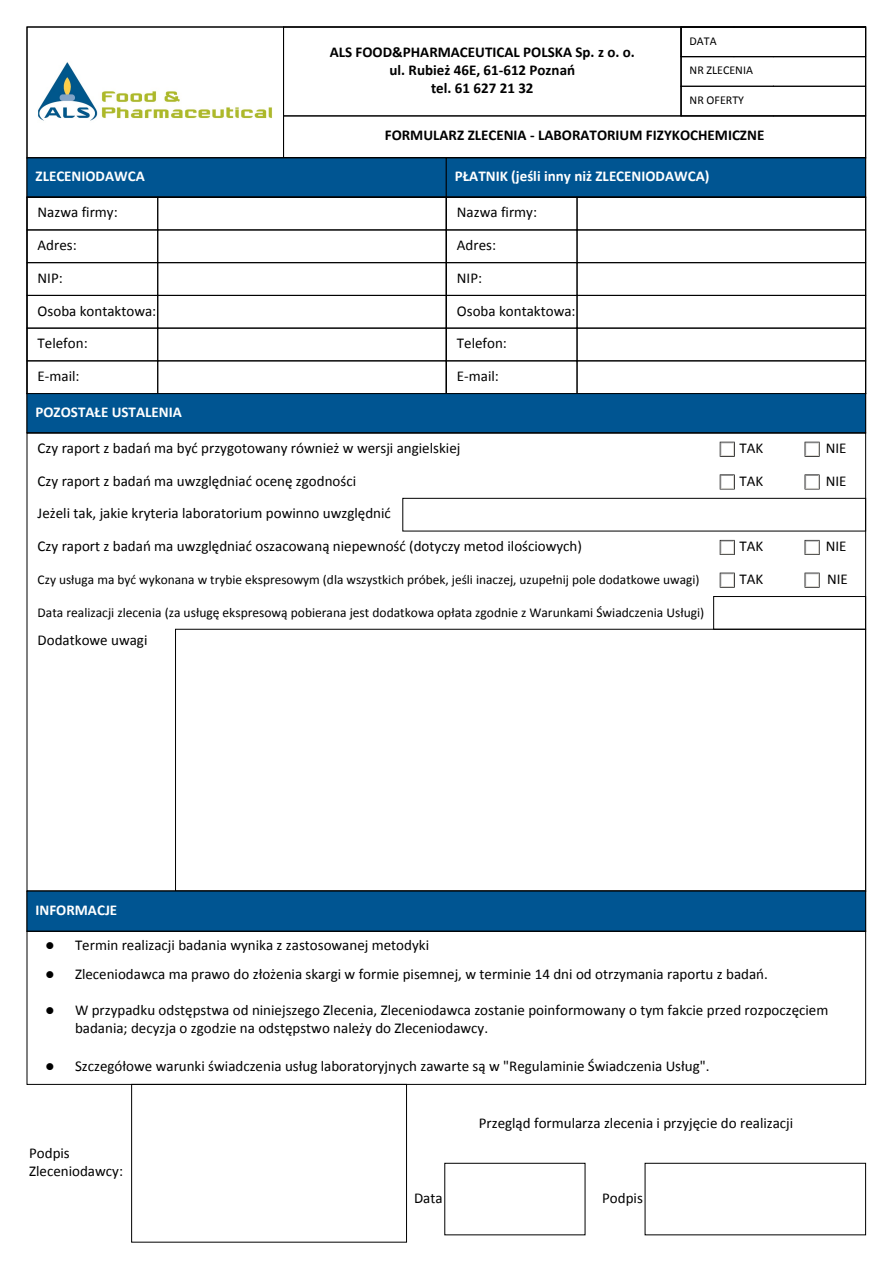
<style>
.page{position:relative;width:893px;height:1263px;background:#fff}
.page>*{position:absolute;margin:0;border:0;box-sizing:border-box;transform-origin:0 0}
.t1{font:15px/18px "Calibri";color:#000}
.t2{font:700 15px/18px "Calibri";color:#000;text-align:center}
.t3{font:700 15px "Calibri";color:#fff}
.t4{font:13.5px "Calibri";color:#000}
.t5{font:13.35px "Calibri";color:#000}
.t6{font:12px "Calibri";color:#000}
.t7{font:12px "Wingdings";color:#000}
.t8{font:12px "Wingdings";color:#000}
</style>
<div class="page">
<div style="left:27px;top:27px;width:257px;height:131px;border:1px solid #000"></div>
<img style="left:38px;top:62px;width:235px;height:59px">
<div style="left:283px;top:27px;width:398px;height:89px;border:1px solid #000"></div>
<div style="left:681px;top:27px;width:185px;height:89px;border:1px solid #000"></div>
<hr style="left:681px;top:27px;width:53px;height:1px;background:#000">
<hr style="left:681px;top:27px;width:1px;height:30px;background:#000">
<hr style="left:734px;top:27px;width:132px;height:1px;background:#000">
<hr style="left:865px;top:27px;width:1px;height:30px;background:#000">
<hr style="left:681px;top:56px;width:93px;height:1px;background:#000">
<hr style="left:681px;top:56px;width:1px;height:31px;background:#000">
<hr style="left:773px;top:56px;width:93px;height:1px;background:#000">
<hr style="left:865px;top:56px;width:1px;height:31px;background:#000">
<hr style="left:681px;top:86px;width:93px;height:1px;background:#000">
<hr style="left:681px;top:86px;width:1px;height:30px;background:#000">
<hr style="left:773px;top:86px;width:93px;height:1px;background:#000">
<hr style="left:865px;top:86px;width:1px;height:30px;background:#000">
<div style="left:283px;top:116px;width:583px;height:42px;border:1px solid #000"></div>
<div style="left:27px;top:158px;width:419px;height:39px;background:#005592"></div>
<div style="left:27px;top:158px;width:420px;height:40px;border:1px solid #000"></div>
<div style="left:446px;top:158px;width:420px;height:39px;background:#005592"></div>
<div style="left:446px;top:158px;width:420px;height:40px;border:1px solid #000"></div>
<div style="left:27px;top:197px;width:131px;height:33px;border:1px solid #000"></div>
<div style="left:157px;top:197px;width:290px;height:33px;border:1px solid #000"></div>
<div style="left:27px;top:262px;width:131px;height:34px;border:1px solid #000"></div>
<div style="left:157px;top:262px;width:290px;height:34px;border:1px solid #000"></div>
<div style="left:27px;top:295px;width:131px;height:33px;border:1px solid #000"></div>
<div style="left:157px;top:295px;width:290px;height:33px;border:1px solid #000"></div>
<div style="left:27px;top:328px;width:131px;height:33px;border:1px solid #000"></div>
<div style="left:157px;top:328px;width:290px;height:33px;border:1px solid #000"></div>
<div style="left:27px;top:360px;width:131px;height:34px;border:1px solid #000"></div>
<div style="left:157px;top:360px;width:290px;height:34px;border:1px solid #000"></div>
<div style="left:446px;top:197px;width:131px;height:33px;border:1px solid #000"></div>
<div style="left:577px;top:197px;width:289px;height:33px;border:1px solid #000"></div>
<div style="left:446px;top:262px;width:131px;height:34px;border:1px solid #000"></div>
<div style="left:577px;top:262px;width:289px;height:34px;border:1px solid #000"></div>
<div style="left:446px;top:295px;width:131px;height:33px;border:1px solid #000"></div>
<div style="left:577px;top:295px;width:289px;height:33px;border:1px solid #000"></div>
<div style="left:446px;top:328px;width:131px;height:33px;border:1px solid #000"></div>
<div style="left:577px;top:328px;width:289px;height:33px;border:1px solid #000"></div>
<div style="left:446px;top:360px;width:131px;height:34px;border:1px solid #000"></div>
<div style="left:577px;top:360px;width:289px;height:34px;border:1px solid #000"></div>
<div style="left:27px;top:394px;width:839px;height:39px;background:#005592"></div>
<div style="left:27px;top:393px;width:839px;height:40px;border:1px solid #000"></div>
<svg style="left:720px;top:442px;width:15px;height:15px"></svg>
<svg style="left:805px;top:442px;width:15px;height:15px"></svg>
<svg style="left:720px;top:474px;width:15px;height:15px"></svg>
<svg style="left:805px;top:474px;width:15px;height:15px"></svg>
<div style="left:402px;top:498px;width:464px;height:33px;border:1px solid #000"></div>
<svg style="left:720px;top:540px;width:15px;height:15px"></svg>
<svg style="left:805px;top:540px;width:15px;height:15px"></svg>
<svg style="left:720px;top:573px;width:15px;height:15px"></svg>
<svg style="left:805px;top:573px;width:15px;height:15px"></svg>
<div style="left:713px;top:596px;width:153px;height:34px;border:1px solid #000"></div>
<div style="left:175px;top:629px;width:691px;height:262px;border:1px solid #000"></div>
<div style="left:27px;top:891px;width:839px;height:40px;background:#005592"></div>
<div style="left:27px;top:891px;width:839px;height:41px;border:1px solid #000"></div>
<div style="left:27px;top:931px;width:839px;height:154px;border:1px solid #000"></div>
<div style="left:131px;top:1084px;width:276px;height:158px;border:1px solid #000"></div>
<div style="left:444px;top:1163px;width:141px;height:72px;border:1px solid #000"></div>
<div style="left:645px;top:1163px;width:221px;height:72px;border:1px solid #000"></div>
<p class="t6" style="left:690px;top:33px;width:29px">DATA</p>
<p class="t6" style="left:690px;top:63px;width:65px">NR ZLECENIA</p>
<p class="t6" style="left:690px;top:93px;width:56px">NR OFERTY</p>
<p class="t2" style="left:385px;top:126px;width:381px">FORMULARZ ZLECENIA - LABORATORIUM FIZYKOCHEMICZNE</p>
<p class="t2" style="left:330px;top:43px;width:307px">ALS FOOD&amp;PHARMACEUTICAL POLSKA Sp. z o. o. ul. Rubież 46E, 61-612 Poznań<br>tel. 61 627 21 32</p>
<p class="t3" style="left:36px;top:167px;width:111px">ZLECENIODAWCA</p>
<p class="t3" style="left:455px;top:167px;width:256px">PŁATNIK (jeśli inny niż ZLECENIODAWCA)</p>
<p class="t1" style="left:38px;top:203px;width:82px">Nazwa firmy:</p>
<p class="t1" style="left:38px;top:236px;width:41px">Adres:</p>
<p class="t1" style="left:38px;top:269px;width:27px">NIP:</p>
<p class="t1" style="left:38px;top:302px;width:120px">Osoba kontaktowa:</p>
<p class="t1" style="left:38px;top:334px;width:52px">Telefon:</p>
<p class="t1" style="left:38px;top:367px;width:43px">E-mail:</p>
<p class="t1" style="left:457px;top:203px;width:82px">Nazwa firmy:</p>
<p class="t1" style="left:457px;top:236px;width:41px">Adres:</p>
<p class="t1" style="left:457px;top:269px;width:27px">NIP:</p>
<p class="t1" style="left:457px;top:302px;width:120px">Osoba kontaktowa:</p>
<p class="t1" style="left:457px;top:334px;width:52px">Telefon:</p>
<p class="t1" style="left:457px;top:367px;width:43px">E-mail:</p>
<p class="t3" style="left:36px;top:402px;width:148px">POZOSTAŁE USTALENIA</p>
<p class="t1" style="left:38px;top:439px;width:424px">Czy raport z badań ma być przygotowany również w wersji angielskiej</p>
<p class="t1" style="left:740px;top:439px;width:25px">TAK</p>
<p class="t1" style="left:826px;top:439px;width:22px">NIE</p>
<p class="t1" style="left:38px;top:472px;width:320px">Czy raport z badań ma uwzględniać ocenę zgodności</p>
<p class="t1" style="left:740px;top:472px;width:25px">TAK</p>
<p class="t1" style="left:826px;top:472px;width:22px">NIE</p>
<p class="t1" style="left:38px;top:504px;width:355px">Jeżeli tak, jakie kryteria laboratorium powinno uwzględnić</p>
<p class="t1" style="left:38px;top:537px;width:546px">Czy raport z badań ma uwzględniać oszacowaną niepewność (dotyczy metod ilościowych)</p>
<p class="t1" style="left:740px;top:537px;width:25px">TAK</p>
<p class="t1" style="left:826px;top:537px;width:22px">NIE</p>
<p class="t5" style="left:38px;top:571px;width:663px">Czy usługa ma być wykonana w trybie ekspresowym (dla wszystkich próbek, jeśli inaczej, uzupełnij pole dodatkowe uwagi)</p>
<p class="t1" style="left:740px;top:570px;width:25px">TAK</p>
<p class="t1" style="left:827px;top:570px;width:22px">NIE</p>
<p class="t4" style="left:38px;top:604px;width:668px">Data realizacji zlecenia (za usługę ekspresową pobierana jest dodatkowa opłata zgodnie z Warunkami Świadczenia Usługi)</p>
<p class="t1" style="left:38px;top:631px;width:111px">Dodatkowe uwagi</p>
<p class="t3" style="left:36px;top:900px;width:83px">INFORMACJE</p>
<p class="t7" style="left:45px;top:939px;width:10px">●</p>
<p class="t1" style="left:75px;top:936px;width:356px">Termin realizacji badania wynika z zastosowanej metodyki</p>
<p class="t7" style="left:45px;top:968px;width:10px">●</p>
<p class="t1" style="left:75px;top:965px;width:694px">Zleceniodawca ma prawo do złożenia skargi w formie pisemnej, w terminie 14 dni od otrzymania raportu z badań.</p>
<p class="t7" style="left:45px;top:1004px;width:10px">●</p>
<p class="t1" style="left:75px;top:1001px;width:755px">W przypadku odstępstwa od niniejszego Zlecenia, Zleceniodawca zostanie poinformowany o tym fakcie przed rozpoczęciem badania; decyzja o zgodzie na odstępstwo należy do Zleceniodawcy.</p>
<p class="t8" style="left:45px;top:1060px;width:10px">●</p>
<p class="t1" style="left:75px;top:1057px;width:636px">Szczegółowe warunki świadczenia usług laboratoryjnych zawarte są w "Regulaminie Świadczenia Usług".</p>
<p class="t1" style="left:29px;top:1144px;width:95px">Podpis<br>Zleceniodawcy:</p>
<p class="t1" style="left:479px;top:1114px;width:316px">Przegląd formularza zlecenia i przyjęcie do realizacji</p>
<p class="t1" style="left:414px;top:1189px;width:30px">Data</p>
<p class="t1" style="left:602px;top:1189px;width:42px">Podpis</p>
</div>
